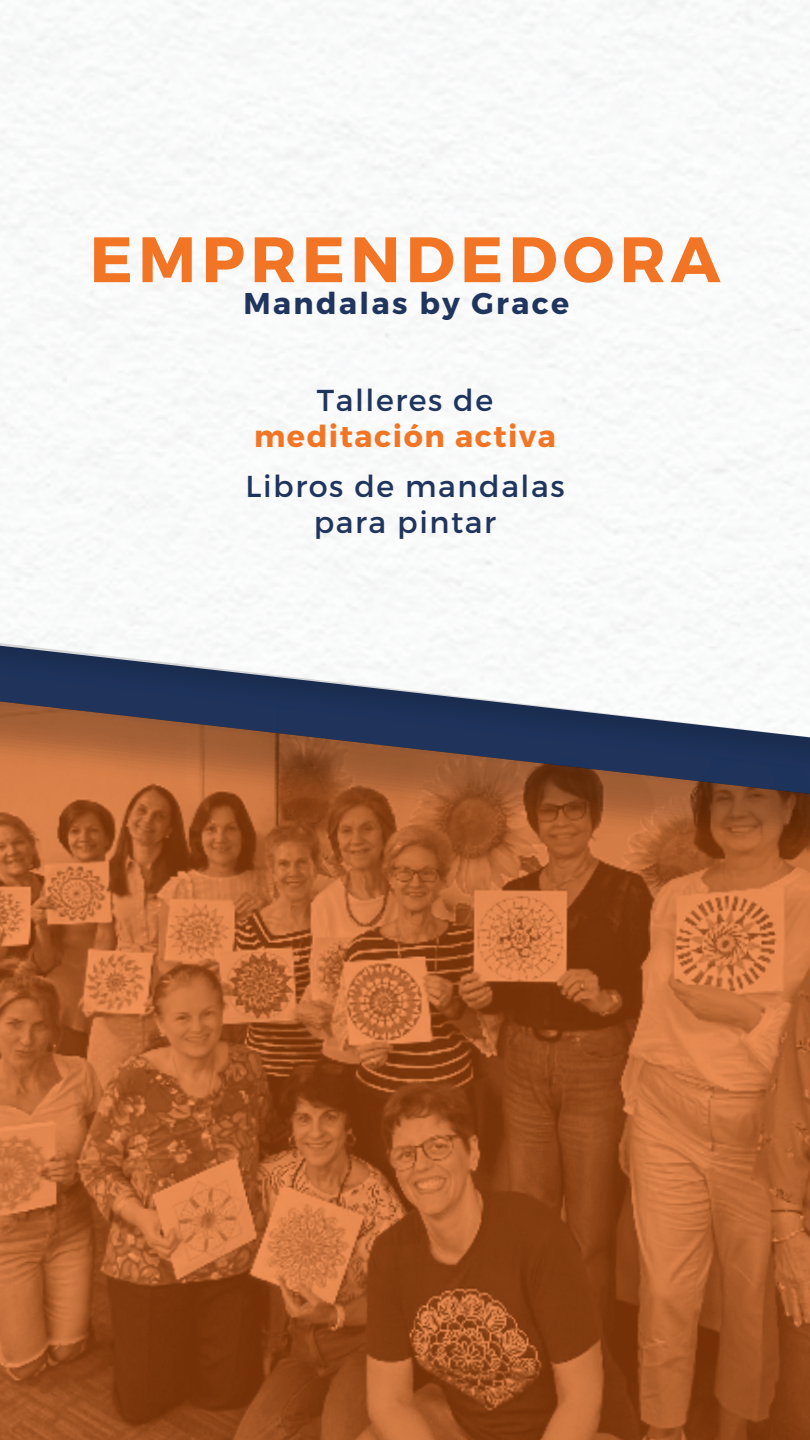
<style>
.page{position:relative;width:810px;height:1440px;background:#fff}
.page>*{position:absolute;margin:0;border:0;box-sizing:border-box;transform-origin:0 0}
.t1{font:700 64.1px "Montserrat";letter-spacing:.08em;color:#f27425}
.t2{font:30.2px "Montserrat";letter-spacing:.05em;color:#20355e}
.t3{font:700 30.2px "Montserrat";letter-spacing:.05em;color:#f27425}
.t4{font:700 30px "Montserrat";letter-spacing:.08em;color:#20355e}
</style>
<div class="page">
<img style="left:0;top:884px;width:810px;height:556px">
<img style="left:0;top:805px;width:810px;height:79px">
<img style="left:0;top:626px;width:810px;height:179px">
<p class="t1" style="left:90px;top:218px;width:632px">EMPRENDEDORA</p>
<p class="t4" style="left:243px;top:284px;width:327px">Mandalas by Grace</p>
<h1 class="t2" style="left:317px;top:380px;width:178px">Talleres de</h1>
<p class="t3" style="left:254px;top:416px;width:303px">meditación activa</p>
<p class="t2" style="left:245px;top:467px;width:321px">Libros de mandalas</p>
<p class="t2" style="left:314px;top:503px;width:184px">para pintar</p>
</div>
